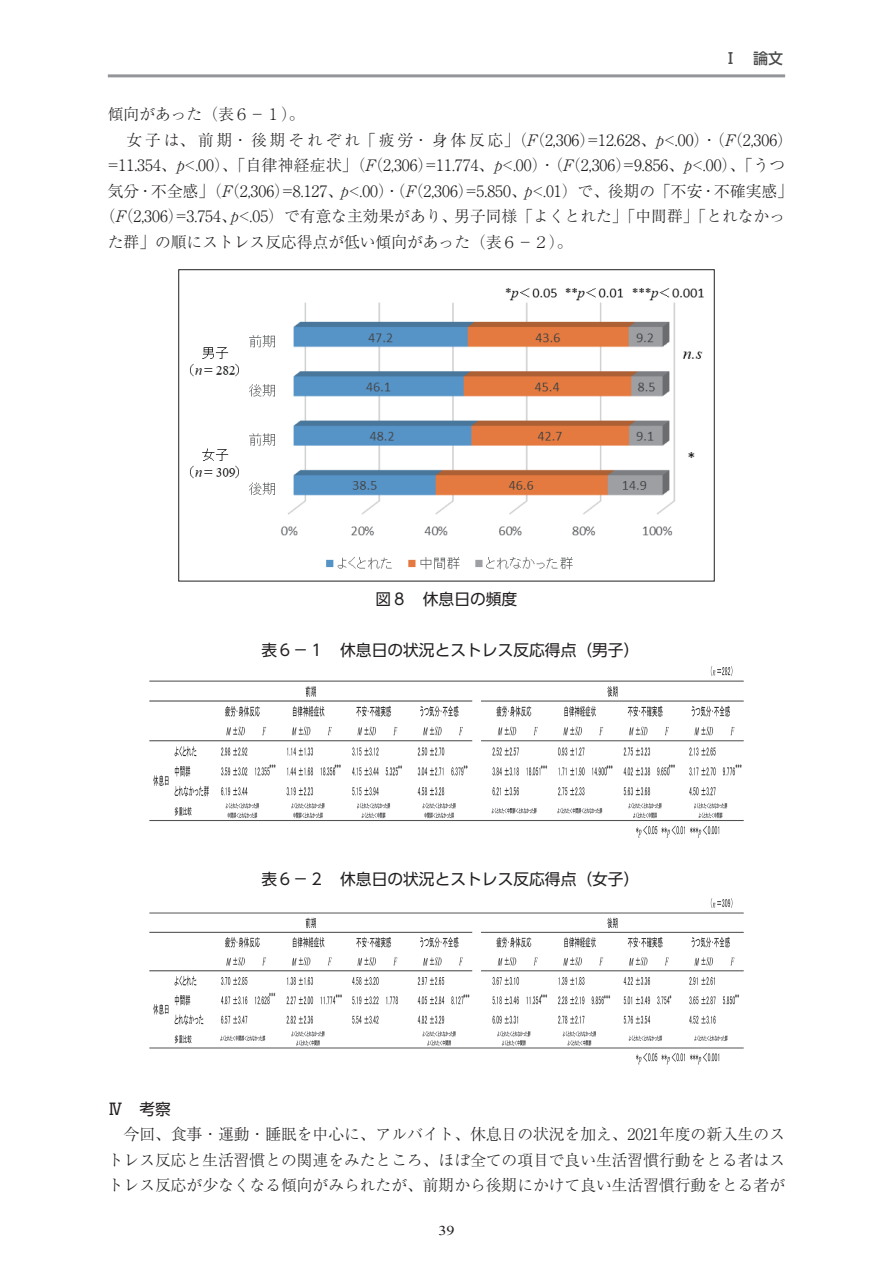
<style>
.page{position:relative;width:893px;height:1263px;background:#fff}
.page>*{position:absolute;margin:0;border:0;box-sizing:border-box;transform-origin:0 0}
.t1{font:300 15.75px/25.5px "Ryumin Pro";color:#231f20;text-align:justify}
.t2{font:15.75px "UD Shin Go Pro";color:#231f20}
.t3{font:300 15.75px "Ryumin Pro";letter-spacing:.185em;color:#231f20}
.t4{font:500 15px "UD Shin Go Pro";color:#4b4c4d}
.t5{font:13.5px "Times New Roman";color:#231f20;scale:1.2 1}
</style>
<div class="page">
<hr style="left:108px;top:74px;width:677px;height:3px;background:#939598">
<img style="left:190px;top:288px;width:514px;height:282px">
<div style="left:179px;top:269px;width:535px;height:312px;border:1px solid #231f20"></div>
<img style="left:149px;top:666px;width:595px;height:172px">
<img style="left:149px;top:898px;width:595px;height:167px">
<p class="t4" style="left:723px;top:46px;width:61px">Ⅰ　論文</p>
<p class="t1" style="left:108px;top:100px;width:198px">傾向があった（表６－１）。</p>
<p class="t3" style="left:108px;top:127px;width:687px">　女子は、前期・後期それぞれ「疲労・身体反応」（F（2,306）=12.628、p&lt;.00）・（F（2,306）</p>
<p class="t1" style="left:108px;top:151px;width:679px">=11.354、p&lt;.00）、「自律神経症状」（F（2,306）=11.774、p&lt;.00）・（F（2,306）=9.856、p&lt;.00）、「うつ</p>
<p class="t1" style="left:108px;top:177px;width:687px">気分・不全感」（F（2,306）=8.127、p&lt;.00）・（F（2,306）=5.850、p&lt;.01）で、後期の「不安・不確実感」</p>
<p class="t1" style="left:100px;top:202px;width:687px">（F（2,306）=3.754、p&lt;.05）で有意な主効果があり、男子同様「よくとれた」「中間群」「とれなかっ</p>
<p class="t1" style="left:108px;top:228px;width:466px">た群」の順にストレス反応得点が低い傾向があった（表６－２）。</p>
<p class="t2" style="left:376px;top:586px;width:143px">図８　休息日の頻度</p>
<p class="t2" style="left:261px;top:637px;width:380px">表６－１　休息日の状況とストレス反応得点（男子）</p>
<p class="t2" style="left:261px;top:866px;width:380px">表６－２　休息日の状況とストレス反応得点（女子）</p>
<p class="t2" style="left:108px;top:1096px;width:64px">Ⅳ　考察</p>
<p class="t1" style="left:108px;top:1120px;width:679px">　今回、食事・運動・睡眠を中心に、アルバイト、休息日の状況を加え、2021年度の新入生のストレス反応と生活習慣との関連をみたところ、ほぼ全ての項目で良い生活習慣行動をとる者はストレス反応が少なくなる傾向がみられたが、前期から後期にかけて良い生活習慣行動をとる者が</p>
<p class="t5" style="left:438px;top:1221px;width:15px">39</p>
</div>
